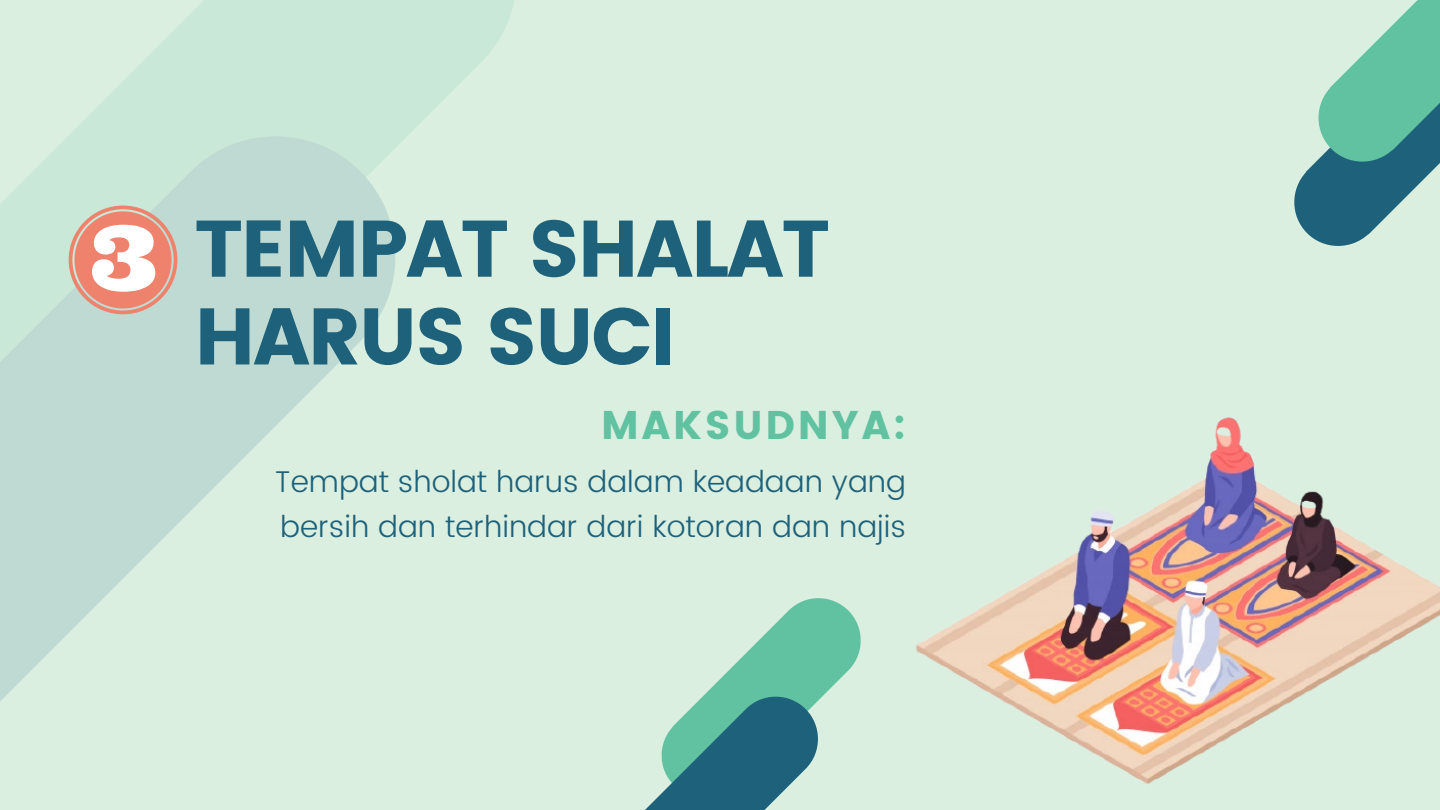
<style>
.page{position:relative;width:1440px;height:810px;background:#dbefe1}
.page>*{position:absolute;margin:0;border:0;box-sizing:border-box;transform-origin:0 0}
.t1{font:80px/87.8px "Poppins";letter-spacing:-.03em;color:#1d617a}
.t2{font:40px "Poppins";letter-spacing:.07em;color:#61c2a2}
.t3{font:300 30px/44.3px "Poppins";color:#1d617a}
</style>
<div class="page">
<svg style="left:720px;top:598px;width:141px;height:85px;fill:#61c2a2"></svg>
<svg style="left:645px;top:679px;width:191px;height:131px"></svg>
<svg style="left:1294px;top:0;width:146px;height:246px"></svg>
<svg style="left:118px;top:0;width:396px;height:98px;fill:#c9e8d7"></svg>
<svg style="left:0;top:87px;width:445px;height:614px"></svg>
<svg style="left:69px;top:206px;width:108px;height:108px;background:#e6b9ab"></svg>
<img style="left:916px;top:417px;width:524px;height:367px">
<h1 class="t1" style="left:194px;top:205px;width:637px">TEMPAT SHALAT<br>HARUS SUCI</h1>
<h2 class="t2" style="left:601px;top:401px;width:306px">MAKSUDNYA:</h2>
<p class="t3" style="left:275px;top:460px;width:633px">Tempat sholat harus dalam keadaan yang bersih dan terhindar dari kotoran dan najis</p>
</div>
